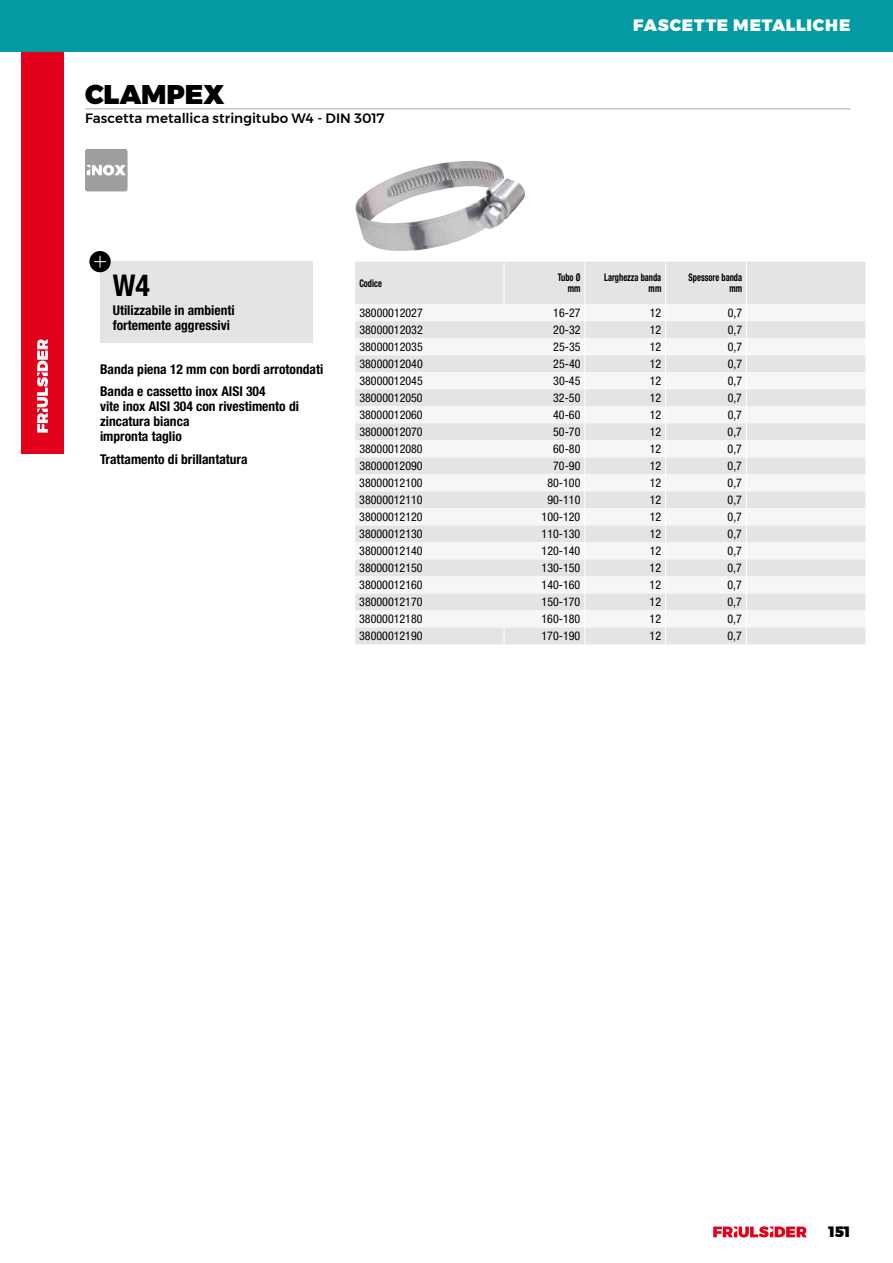
<style>
.page{position:relative;width:893px;height:1263px;background:#fff}
.page>*{position:absolute;margin:0;border:0;box-sizing:border-box;transform-origin:0 0}
.t1{font:700 condensed 30px "Helvetica Neue LT Std";color:#000}
.t2{font:900 27px "Montserrat";color:#000}
.t3{font:900 16.5px "Montserrat";letter-spacing:.05em;color:#fff}
.t4{font:900 15px "Montserrat";color:#000}
.t5{font:700 condensed 13.5px/15px "Helvetica Neue LT Std";color:#000}
.t6{font:500 13.5px "Montserrat";letter-spacing:.005em;color:#000}
.t7{font:condensed 12px "Helvetica Neue LT Std";color:#000}
.t8{font:700 condensed 10.5px/11.2px "Helvetica Neue LT Std";color:#000;text-align:right;scale:.8 1}
</style>
<div class="page">
<div style="left:21px;top:0;width:43px;height:454px;background:#e2001a"></div>
<svg style="left:37px;top:339px;width:11px;height:94px"></svg>
<div style="left:0;top:0;width:893px;height:51px;background:#039ba3"></div>
<div style="left:355px;top:262px;width:510px;height:382px;background:#e3e4e4"></div>
<svg style="left:355px;top:304px;width:510px;height:323px;fill:#f6f6f6"></svg>
<hr style="left:504px;top:262px;width:1px;height:42px;background:#fff">
<hr style="left:584px;top:262px;width:1px;height:42px;background:#fff">
<hr style="left:665px;top:262px;width:1px;height:42px;background:#fff">
<hr style="left:746px;top:262px;width:1px;height:42px;background:#fff">
<svg style="left:504px;top:627px;width:1px;height:17px"></svg>
<svg style="left:584px;top:304px;width:1px;height:340px"></svg>
<svg style="left:665px;top:304px;width:1px;height:340px"></svg>
<svg style="left:746px;top:304px;width:1px;height:340px"></svg>
<img style="left:355px;top:161px;width:170px;height:90px">
<div style="left:85px;top:149px;width:43px;height:42px;background:#9c9e9f;border-radius:3px"></div>
<svg style="left:87px;top:165px;width:39px;height:11px"></svg>
<hr style="left:85px;top:108px;width:765px;height:1px;background:#b1b3b4">
<div style="left:100px;top:262px;width:213px;height:81px;background:#e3e4e4"></div>
<div style="left:89px;top:251px;width:22px;height:21px;background:#000;border-radius:50%"></div>
<svg style="left:94px;top:256px;width:12px;height:11px"></svg>
<svg style="left:713px;top:1226px;width:94px;height:11px"></svg>
<h2 class="t2" style="left:85px;top:72px;width:141px">CLAMPEX</h2>
<p class="t6" style="left:85px;top:108px;width:301px">Fascetta metallica stringitubo W4 - DIN 3017</p>
<h3 class="t3" style="left:633px;top:12px;width:219px">FASCETTE METALLICHE</h3>
<h1 class="t1" style="left:113px;top:267px;width:39px">W4</h1>
<p class="t5" style="left:113px;top:303px;width:123px">Utilizzabile in ambienti fortemente aggressivi</p>
<p class="t5" style="left:100px;top:357px;width:225px;line-height:22.5px">Banda piena 12 mm con bordi arrotondati<br>Banda e cassetto inox AISI 304</p>
<p class="t5" style="left:100px;top:399px;width:200px">vite inox AISI 304 con rivestimento di zincatura bianca<br>impronta taglio</p>
<p class="t5" style="left:100px;top:451px;width:149px">Trattamento di brillantatura</p>
<p class="t8" style="left:359px;top:277px;width:30px">Codice</p>
<p class="t8" style="left:558px;top:272px;width:30px">Tubo Ø mm</p>
<p class="t8" style="left:604px;top:272px;width:73px">Larghezza banda mm</p>
<p class="t8" style="left:689px;top:272px;width:68px">Spessore banda mm</p>
<p class="t7" style="left:359px;top:306px;width:65px">38000012027</p>
<p class="t7" style="left:553px;top:306px;width:29px">16-27</p>
<p class="t7" style="left:650px;top:306px;width:13px">12</p>
<p class="t7" style="left:728px;top:306px;width:16px">0,7</p>
<p class="t7" style="left:359px;top:323px;width:65px">38000012032</p>
<p class="t7" style="left:553px;top:323px;width:29px">20-32</p>
<p class="t7" style="left:650px;top:323px;width:13px">12</p>
<p class="t7" style="left:728px;top:323px;width:16px">0,7</p>
<p class="t7" style="left:359px;top:340px;width:65px">38000012035</p>
<p class="t7" style="left:553px;top:340px;width:29px">25-35</p>
<p class="t7" style="left:650px;top:340px;width:13px">12</p>
<p class="t7" style="left:728px;top:340px;width:16px">0,7</p>
<p class="t7" style="left:359px;top:357px;width:65px">38000012040</p>
<p class="t7" style="left:553px;top:357px;width:29px">25-40</p>
<p class="t7" style="left:650px;top:357px;width:13px">12</p>
<p class="t7" style="left:728px;top:357px;width:16px">0,7</p>
<p class="t7" style="left:359px;top:374px;width:65px">38000012045</p>
<p class="t7" style="left:553px;top:374px;width:29px">30-45</p>
<p class="t7" style="left:650px;top:374px;width:13px">12</p>
<p class="t7" style="left:728px;top:374px;width:16px">0,7</p>
<p class="t7" style="left:359px;top:391px;width:65px">38000012050</p>
<p class="t7" style="left:553px;top:391px;width:29px">32-50</p>
<p class="t7" style="left:650px;top:391px;width:13px">12</p>
<p class="t7" style="left:728px;top:391px;width:16px">0,7</p>
<p class="t7" style="left:359px;top:408px;width:65px">38000012060</p>
<p class="t7" style="left:553px;top:408px;width:29px">40-60</p>
<p class="t7" style="left:650px;top:408px;width:13px">12</p>
<p class="t7" style="left:728px;top:408px;width:16px">0,7</p>
<p class="t7" style="left:359px;top:425px;width:65px">38000012070</p>
<p class="t7" style="left:553px;top:425px;width:29px">50-70</p>
<p class="t7" style="left:650px;top:425px;width:13px">12</p>
<p class="t7" style="left:728px;top:425px;width:16px">0,7</p>
<p class="t7" style="left:359px;top:442px;width:65px">38000012080</p>
<p class="t7" style="left:553px;top:442px;width:29px">60-80</p>
<p class="t7" style="left:650px;top:442px;width:13px">12</p>
<p class="t7" style="left:728px;top:442px;width:16px">0,7</p>
<p class="t7" style="left:359px;top:459px;width:65px">38000012090</p>
<p class="t7" style="left:553px;top:459px;width:29px">70-90</p>
<p class="t7" style="left:650px;top:459px;width:13px">12</p>
<p class="t7" style="left:728px;top:459px;width:16px">0,7</p>
<p class="t7" style="left:359px;top:476px;width:65px">38000012100</p>
<p class="t7" style="left:547px;top:476px;width:35px">80-100</p>
<p class="t7" style="left:650px;top:476px;width:13px">12</p>
<p class="t7" style="left:728px;top:476px;width:16px">0,7</p>
<p class="t7" style="left:359px;top:493px;width:65px">38000012110</p>
<p class="t7" style="left:547px;top:493px;width:35px">90-110</p>
<p class="t7" style="left:650px;top:493px;width:13px">12</p>
<p class="t7" style="left:728px;top:493px;width:16px">0,7</p>
<p class="t7" style="left:359px;top:510px;width:65px">38000012120</p>
<p class="t7" style="left:542px;top:510px;width:40px">100-120</p>
<p class="t7" style="left:650px;top:510px;width:13px">12</p>
<p class="t7" style="left:728px;top:510px;width:16px">0,7</p>
<p class="t7" style="left:359px;top:527px;width:65px">38000012130</p>
<p class="t7" style="left:542px;top:527px;width:40px">110-130</p>
<p class="t7" style="left:650px;top:527px;width:13px">12</p>
<p class="t7" style="left:728px;top:527px;width:16px">0,7</p>
<p class="t7" style="left:359px;top:544px;width:65px">38000012140</p>
<p class="t7" style="left:542px;top:544px;width:40px">120-140</p>
<p class="t7" style="left:650px;top:544px;width:13px">12</p>
<p class="t7" style="left:728px;top:544px;width:16px">0,7</p>
<p class="t7" style="left:359px;top:561px;width:65px">38000012150</p>
<p class="t7" style="left:542px;top:561px;width:40px">130-150</p>
<p class="t7" style="left:650px;top:561px;width:13px">12</p>
<p class="t7" style="left:727px;top:561px;width:16px">0,7</p>
<p class="t7" style="left:359px;top:578px;width:65px">38000012160</p>
<p class="t7" style="left:542px;top:578px;width:40px">140-160</p>
<p class="t7" style="left:650px;top:578px;width:13px">12</p>
<p class="t7" style="left:727px;top:578px;width:16px">0,7</p>
<p class="t7" style="left:359px;top:595px;width:65px">38000012170</p>
<p class="t7" style="left:542px;top:595px;width:40px">150-170</p>
<p class="t7" style="left:650px;top:595px;width:13px">12</p>
<p class="t7" style="left:727px;top:595px;width:16px">0,7</p>
<p class="t7" style="left:359px;top:612px;width:65px">38000012180</p>
<p class="t7" style="left:542px;top:612px;width:40px">160-180</p>
<p class="t7" style="left:650px;top:612px;width:13px">12</p>
<p class="t7" style="left:727px;top:612px;width:16px">0,7</p>
<p class="t7" style="left:359px;top:629px;width:65px">38000012190</p>
<p class="t7" style="left:541px;top:629px;width:40px">170-190</p>
<p class="t7" style="left:650px;top:629px;width:13px">12</p>
<p class="t7" style="left:727px;top:629px;width:16px">0,7</p>
<p class="t4" style="left:829px;top:1220px;width:23px">151</p>
</div>
